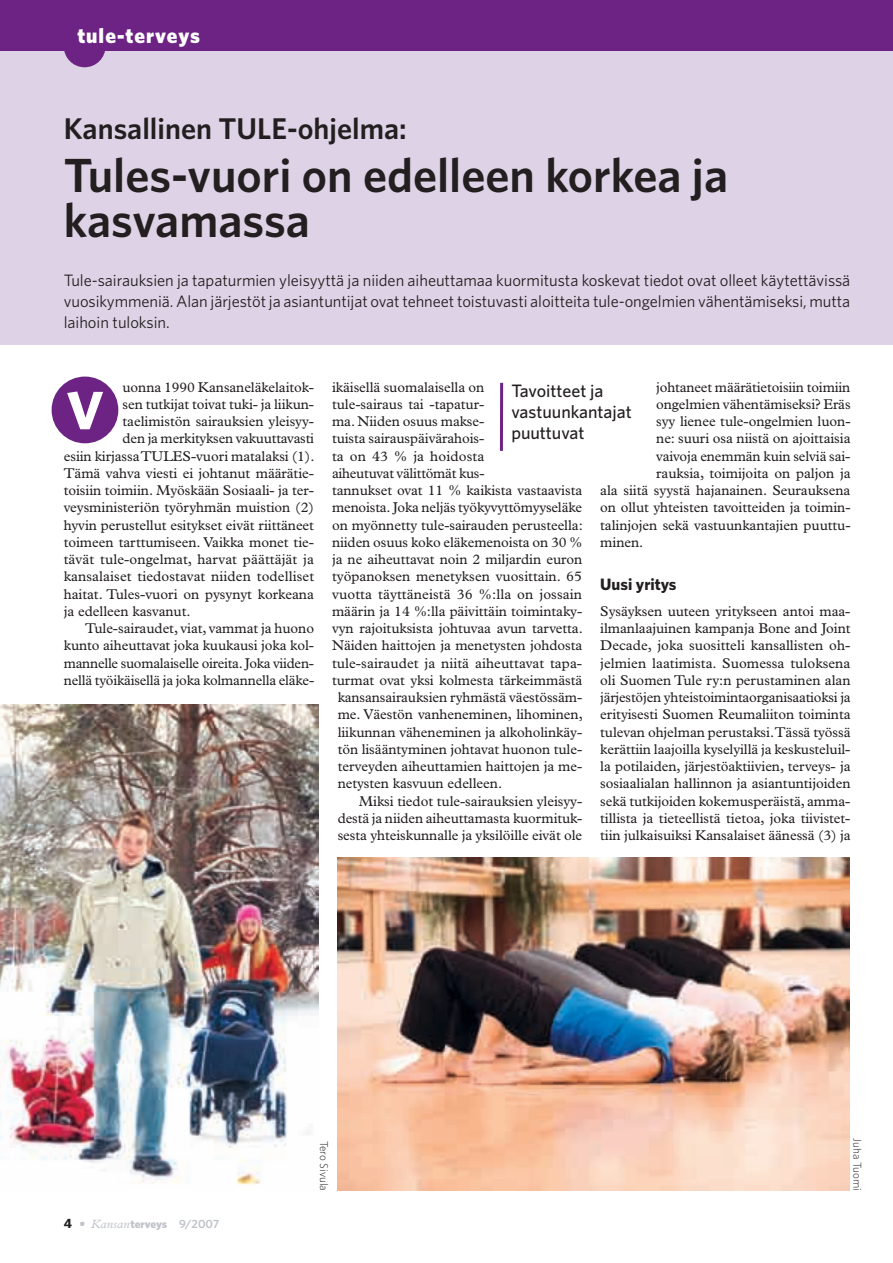
<style>
.page{position:relative;width:893px;height:1263px;background:#fff}
.page>*{position:absolute;margin:0;border:0;box-sizing:border-box;transform-origin:0 0}
.t1{font:700 54px "Whitney";color:#fff}
.t2{font:600 48px/45px "Whitney";color:#231f20}
.t3{font:600 30px "Whitney";color:#231f20}
.t4{font:900 21px "Whitney";letter-spacing:.05em;color:#fff}
.t5{font:500 18px/21px "Whitney";letter-spacing:-.005em;color:#231f20}
.t6{font:16.5px/21px "Whitney";letter-spacing:-.005em;color:#231f20;text-align:justify}
.t7{font:700 16.5px "Whitney";color:#231f20}
.t8{font:14.25px/17.2px "Plantin";letter-spacing:-.005em;color:#231f20;text-align:justify}
.t9{font:900 11.25px "Whitney";letter-spacing:-.01em;color:#c0c4ca}
.t10{font:300 11.25px "Whitney";color:#231f20}
.s1{font-weight:700;font-size:13.5px;color:#231f20}
.s2{font-weight:700;font-size:12px}
.s3{font-family:"Plantin";font-weight:400;font-style:italic;font-size:12px}
.s4{font-weight:600;font-size:12px}
</style>
<div class="page">
<div style="left:0;top:51px;width:893px;height:294px;background:#ded3e6"></div>
<div style="left:64px;top:26px;width:42px;height:41px;background:#6d2383;border-radius:50%"></div>
<div style="left:0;top:0;width:893px;height:50px;background:#6d2383"></div>
<img style="left:337px;top:857px;width:513px;height:334px">
<img style="left:0;top:704px;width:318px;height:481px">
<hr style="left:500px;top:383px;width:3px;height:68px;background:#6d2383">
<div style="left:52px;top:377px;width:66px;height:66px;background:#6d2383;border-radius:50%"></div>
<h3 class="t4" style="left:77px;top:23px;width:124px">tule-terveys</h3>
<h3 class="t3" style="left:64px;top:110px;width:344px">Kansallinen TULE-ohjelma:</h3>
<h2 class="t2" style="left:64px;top:152px;width:666px">Tules-vuori on edelleen korkea ja kasvamassa</h2>
<p class="t6" style="left:64px;top:269px;width:788px">Tule-sairauksien ja tapaturmien yleisyyttä ja niiden aiheuttamaa kuormitusta koskevat tiedot ovat olleet käytettävissä vuosikymmeniä. Alan järjestöt ja asiantuntijat ovat tehneet toistuvasti aloitteita tule-ongelmien vähentämiseksi, mutta laihoin tuloksin.</p>
<p class="t8" style="left:123px;top:378px;width:193px">uonna 1990 Kansaneläkelaitok-</p>
<p class="t8" style="left:123px;top:395px;width:193px">sen tutkijat toivat tuki- ja liikun-</p>
<p class="t8" style="left:123px;top:413px;width:193px">taelimistön sairauksien yleisyy-</p>
<p class="t8" style="left:123px;top:430px;width:193px">den ja merkityksen vakuuttavasti</p>
<p class="t8" style="left:64px;top:447px;width:252px">esiin kirjassa TULES-vuori matalaksi (1).</p>
<p class="t8" style="left:64px;top:464px;width:252px">Tämä vahva viesti ei johtanut määrätie-</p>
<p class="t8" style="left:64px;top:482px;width:252px">toisiin toimiin. Myöskään Sosiaali- ja ter-</p>
<p class="t8" style="left:64px;top:499px;width:252px">veysministeriön työryhmän muistion (2)</p>
<p class="t8" style="left:64px;top:516px;width:252px">hyvin perustellut esitykset eivät riittäneet</p>
<p class="t8" style="left:64px;top:534px;width:252px">toimeen tarttumiseen. Vaikka monet tie-</p>
<p class="t8" style="left:64px;top:551px;width:252px">tävät tule-ongelmat, harvat päättäjät ja</p>
<p class="t8" style="left:64px;top:568px;width:252px">kansalaiset tiedostavat niiden todelliset</p>
<p class="t8" style="left:64px;top:585px;width:252px">haitat. Tules-vuori on pysynyt korkeana</p>
<p class="t8" style="left:64px;top:602px;width:128px">ja edelleen kasvanut.</p>
<p class="t8" style="left:85px;top:620px;width:230px">Tule-sairaudet, viat, vammat ja huono</p>
<p class="t8" style="left:64px;top:637px;width:252px">kunto aiheuttavat joka kuukausi joka kol-</p>
<p class="t8" style="left:64px;top:654px;width:252px">mannelle suomalaiselle oireita. Joka viiden-</p>
<p class="t8" style="left:64px;top:671px;width:252px">nellä työikäisellä ja joka kolmannella eläke-</p>
<h1 class="t1" style="left:66px;top:378px;width:39px">V</h1>
<p class="t8" style="left:332px;top:378px;width:154px">ikäisellä suomalaisella on</p>
<p class="t8" style="left:332px;top:395px;width:154px">tule-sairaus tai -tapatur-</p>
<p class="t8" style="left:332px;top:413px;width:154px">ma. Niiden osuus makse-</p>
<p class="t8" style="left:332px;top:430px;width:154px">tuista sairauspäivärahois-</p>
<p class="t8" style="left:332px;top:447px;width:154px">ta on 43 % ja hoidosta</p>
<p class="t8" style="left:332px;top:464px;width:154px">aiheutuvat välittömät kus-</p>
<p class="t8" style="left:332px;top:482px;width:252px">tannukset ovat 11 % kaikista vastaavista</p>
<p class="t8" style="left:332px;top:499px;width:252px">menoista. Joka neljäs työkyvyttömyyseläke</p>
<p class="t8" style="left:332px;top:516px;width:252px">on myönnetty tule-sairauden perusteella:</p>
<p class="t8" style="left:332px;top:533px;width:252px">niiden osuus koko eläkemenoista on 30 %</p>
<p class="t8" style="left:332px;top:551px;width:252px">ja ne aiheuttavat noin 2 miljardin euron</p>
<p class="t8" style="left:332px;top:568px;width:252px">työpanoksen menetyksen vuosittain. 65</p>
<p class="t8" style="left:332px;top:585px;width:252px">vuotta täyttäneistä 36 %:lla on jossain</p>
<p class="t8" style="left:332px;top:602px;width:252px">määrin ja 14 %:lla päivittäin toimintaky-</p>
<p class="t8" style="left:332px;top:620px;width:252px">vyn rajoituksista johtuvaa avun tarvetta.</p>
<p class="t8" style="left:332px;top:637px;width:252px">Näiden haittojen ja menetysten johdosta</p>
<p class="t8" style="left:332px;top:654px;width:252px">tule-sairaudet ja niitä aiheuttavat tapa-</p>
<p class="t8" style="left:332px;top:671px;width:252px">turmat ovat yksi kolmesta tärkeimmästä</p>
<p class="t8" style="left:338px;top:689px;width:246px">kansansairauksien ryhmästä väestössäm-</p>
<p class="t8" style="left:338px;top:706px;width:247px">me. Väestön vanheneminen, lihominen,</p>
<p class="t8" style="left:338px;top:723px;width:246px">liikunnan väheneminen ja alkoholinkäy-</p>
<p class="t8" style="left:338px;top:740px;width:246px">tön lisääntyminen johtavat huonon tule-</p>
<p class="t8" style="left:338px;top:758px;width:246px">terveyden aiheuttamien haittojen ja me-</p>
<p class="t8" style="left:338px;top:775px;width:166px">netysten kasvuun edelleen.</p>
<p class="t8" style="left:359px;top:792px;width:225px">Miksi tiedot tule-sairauksien yleisyy-</p>
<p class="t8" style="left:338px;top:809px;width:246px">destä ja niiden aiheuttamasta kuormituk-</p>
<p class="t8" style="left:338px;top:827px;width:246px">sesta yhteiskunnalle ja yksilöille eivät ole</p>
<p class="t8" style="left:656px;top:378px;width:196px">johtaneet määrätietoisiin toimiin</p>
<p class="t8" style="left:656px;top:395px;width:196px">ongelmien vähentämiseksi? Eräs</p>
<p class="t8" style="left:656px;top:413px;width:196px">syy lienee tule-ongelmien luon-</p>
<p class="t8" style="left:656px;top:430px;width:196px">ne: suuri osa niistä on ajoittaisia</p>
<p class="t8" style="left:656px;top:447px;width:196px">vaivoja enemmän kuin selviä sai-</p>
<p class="t8" style="left:656px;top:464px;width:196px">rauksia, toimijoita on paljon ja</p>
<p class="t8" style="left:600px;top:482px;width:252px">ala siitä syystä hajanainen. Seurauksena</p>
<p class="t8" style="left:600px;top:499px;width:252px">on ollut yhteisten tavoitteiden ja toimin-</p>
<p class="t8" style="left:600px;top:516px;width:252px">talinjojen sekä vastuunkantajien puuttu-</p>
<p class="t8" style="left:600px;top:533px;width:45px">minen.</p>
<p class="t7" style="left:600px;top:574px;width:78px">Uusi yritys</p>
<p class="t8" style="left:600px;top:602px;width:252px">Sysäyksen uuteen yritykseen antoi maa&shy;ilmanlaajuinen kampanja Bone and Joint Decade, joka suositteli kansallisten oh&shy;jelmien laatimista. Suomessa tuloksena oli Suomen Tule ry:n perustaminen alan järjestöjen yhteistoimintaorganisaatioksi ja erityisesti Suomen Reumaliiton toiminta tulevan ohjelman perustaksi. Tässä työssä kerättiin laajoilla kyselyillä ja keskusteluil&shy;la potilaiden, järjestöaktiivien, terveys- ja sosiaalialan hallinnon ja asiantuntijoiden sekä tutkijoiden kokemusperäistä, amma&shy;tillista ja tieteellistä tietoa, joka tiivistet&shy;tiin julkaisuiksi Kansalaiset äänessä (3) ja</p>
<p class="t5" style="left:511px;top:380px;width:122px">Tavoitteet ja vastuunkantajat</p>
<p class="t5" style="left:511px;top:422px;width:75px">puuttuvat</p>
<p class="t9" style="left:64px;top:1217px;width:157px"><span class="s1">4</span> <span class="s2">•</span> <span class="s3">Kansan</span>terveys <span class="s4">9/2007</span></p>
<p class="t10" style="left:331px;top:1141px;width:51px;rotate:90deg">Tero Sivula</p>
<p class="t10" style="left:864px;top:1138px;width:54px;rotate:90deg">Juha Tuomi</p>
</div>
